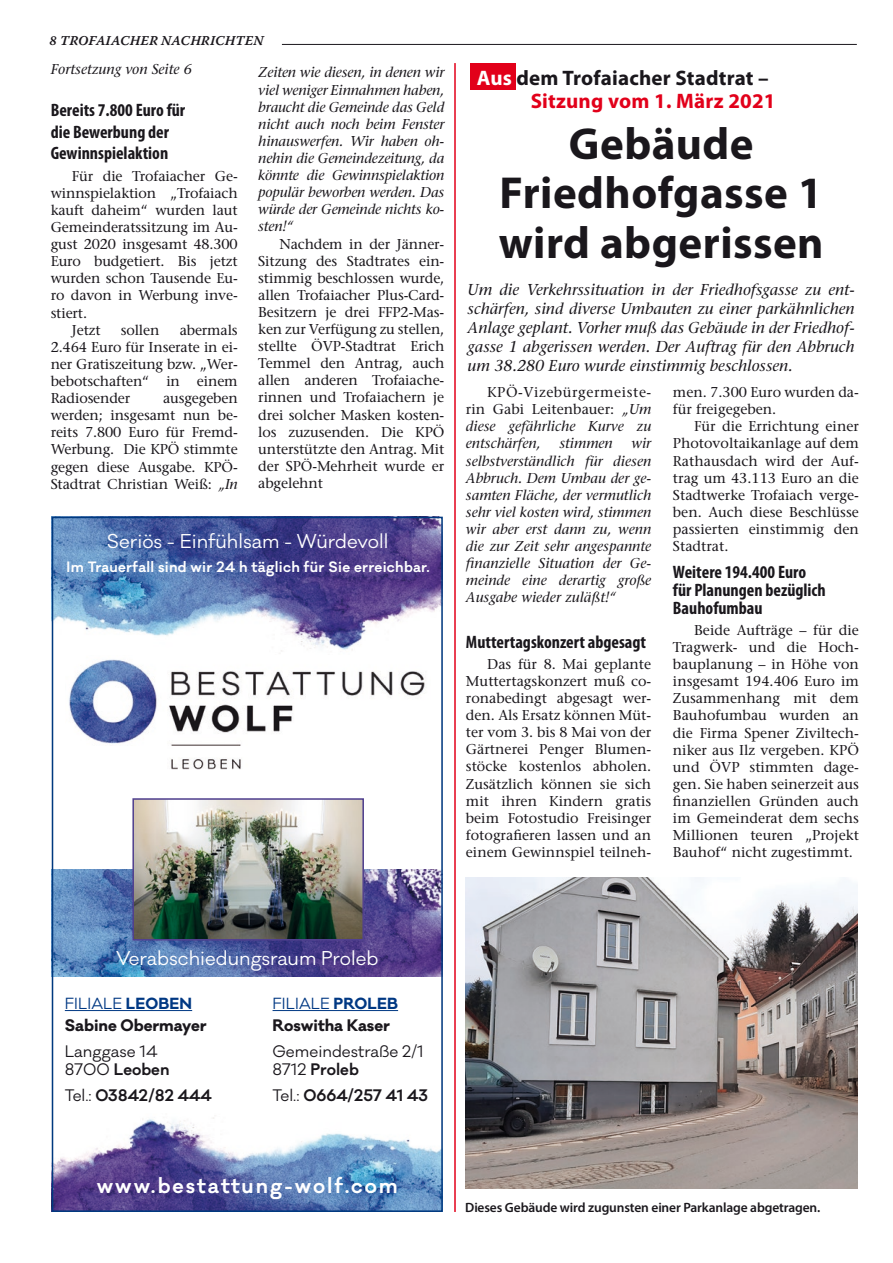
<style>
.page{position:relative;width:893px;height:1263px;background:#fff}
.page>*{position:absolute;margin:0;border:0;box-sizing:border-box;transform-origin:0 0}
.Titel_2{font:700 45px/49.5px "Myriad Pro";letter-spacing:.01em;color:#1a171c;text-align:center}
.Titel_2-2{font:700 21px/23.1px "Myriad Pro";letter-spacing:.01em;color:#1a171c}
.t1{font:600 19.95px "Galano Classic";letter-spacing:.1em;color:#fff}
.t2{font:18.45px "Galano Classic";color:#fff}
.zwitit{font:700 condensed 18px/21.6px "Myriad Pro";color:#1a171c}
.vorspann{font:italic 15.75px/18.9px "Stone Serif";color:#1a171c;text-align:justify}
.t3{font:600 15.3px/25.8px "Galano Classic";color:#1a171c}
.t4{font:15.3px/25.8px "Galano Classic";color:#1a171c}
.t5{font:700 15.3px/25.8px "Galano Classic";color:#1a171c}
.t6{font:14.85px "Galano Classic";letter-spacing:.01em;color:#003883}
.swt-twxt{font:14.25px/17.1px "Stone Serif";color:#1a171c;text-align:justify}
.swt-twxt-2{font:italic 14.25px/17.1px "Stone Serif";color:#1a171c;text-align:justify}
.t7{font:600 13.8px "Galano Classic";letter-spacing:.02em;color:#fff}
.Bildtext{font:600 13.5px "Myriad Pro";letter-spacing:-.01em;color:#1a171c}
.t8{font:13.5px "Warnock Pro Semibold It Capt";letter-spacing:.01em;color:#1a171c}
.s1{font-style:italic}
.s2{color:#fff}
.s3{color:#e2001a}
.s4{font-weight:700}
.s5{font-weight:400}
</style>
<div class="page">
<hr style="left:282px;top:44px;width:575px;height:1px;background:#1a171c">
<img style="left:55px;top:869px;width:385px;height:107px">
<img style="left:55px;top:1117px;width:385px;height:92px">
<img style="left:55px;top:520px;width:385px;height:131px">
<img style="left:69px;top:659px;width:356px;height:111px">
<div style="left:52px;top:517px;width:391px;height:695px;border:2px solid #00397f"></div>
<img style="left:135px;top:801px;width:226px;height:136px">
<div style="left:132px;top:798px;width:232px;height:142px;border:2px solid #51418f"></div>
<hr style="left:273px;top:1010px;width:125px;height:1px;background:#003883">
<hr style="left:65px;top:1010px;width:127px;height:1px;background:#003883">
<div style="left:470px;top:63px;width:45px;height:27px;background:#e2001a"></div>
<img style="left:466px;top:877px;width:391px;height:311px">
<hr style="left:454px;top:63px;width:2px;height:1149px;background:#e2001a">
<p class="t8" style="left:50px;top:32px;width:215px">8 TROFAIACHER NACHRICHTEN</p>
<p class="swt-twxt-2" style="left:51px;top:61px;width:143px">Fortsetzung von Seite 6</p>
<p class="zwitit" style="left:51px;top:99px;width:136px">Bereits 7.800 Euro für die Bewerbung der<br>Gewinnspielaktion</p>
<p class="swt-twxt" style="left:51px;top:167px;width:189px;text-indent:21px">Für die Trofaiacher Ge&shy;winnspielaktion „Trofaiach kauft daheim“ wurden laut Gemeinderatssitzung im Au&shy;gust 2020 insgesamt 48.300<br>Euro budgetiert. Bis jetzt wurden schon Tausende Eu&shy;ro davon in Werbung inve&shy;stiert.</p>
<p class="swt-twxt" style="left:72px;top:321px;width:30px">Jetzt</p>
<p class="swt-twxt" style="left:121px;top:321px;width:40px">sollen</p>
<p class="swt-twxt" style="left:51px;top:321px;width:189px;text-indent:129px">abermals 2.464 Euro für Inserate in ei&shy;ner Gratiszeitung bzw. „Wer&shy;bebotschaften“ in einem Radiosender</p>
<p class="swt-twxt" style="left:51px;top:389px;width:189px;text-indent:112px">ausgegeben werden; insgesamt nun be&shy;reits 7.800 Euro für Fremd-Werbung. Die KPÖ stimmte gegen diese Ausgabe. KPÖ-Stadtrat Christian Weiß: <span class="s1">„In</span></p>
<p class="swt-twxt-2" style="left:258px;top:64px;width:188px">Zeiten wie diesen, in denen wir viel weniger Einnahmen haben, braucht die Gemeinde das Geld nicht auch noch beim Fenster hinauswerfen. Wir haben oh&shy;nehin die Gemeindezeitung, da könnte die Gewinnspielaktion populär beworben werden. Das würde der Gemeinde nichts ko&shy;sten!“</p>
<p class="swt-twxt" style="left:258px;top:235px;width:188px;text-indent:21px">Nachdem in der Jänner-Sitzung des Stadtrates ein&shy;stimmig beschlossen wurde, allen Trofaiacher Plus-Card-Besitzern je drei FFP2-Mas&shy;ken zur Verfügung zu stellen, stellte ÖVP-Stadtrat Erich Temmel den Antrag, auch allen anderen Trofaiache&shy;rinnen und Trofaiachern je drei solcher Masken kosten&shy;los zuzusenden. Die KPÖ unterstützte den Antrag. Mit der SPÖ-Mehrheit wurde er abgelehnt</p>
<p class="t2" style="left:107px;top:529px;width:283px">Seriös - Einfühlsam - Würdevoll</p>
<p class="t7" style="left:67px;top:557px;width:365px">Im Trauerfall sind wir 24 h täglich für Sie erreichbar.</p>
<p class="Titel_2-2" style="left:531px;top:66px;width:246px;text-indent:-54px"><span class="s2">Aus</span> dem Trofaiacher Stadtrat –<br><span class="s3">Sitzung vom 1. März 2021</span></p>
<p class="Titel_2" style="left:499px;top:118px;width:326px">Gebäude<br>Friedhofgasse 1 wird abgerissen</p>
<p class="vorspann" style="left:468px;top:280px;width:388px">Um die Verkehrssituation in der Friedhofsgasse zu ent&shy;schärfen, sind diverse Umbauten zu einer parkähnlichen Anlage geplant. Vorher muß das Gebäude in der Friedhof&shy;gasse 1 abgerissen werden. Der Auftrag für den Abbruch um 38.280 Euro wurde einstimmig beschlossen.</p>
<p class="swt-twxt" style="left:673px;top:384px;width:188px">men. 7.300 Euro wurden da&shy;für freigegeben.</p>
<p class="swt-twxt" style="left:673px;top:418px;width:188px;text-indent:21px">Für die Errichtung einer Photovoltaikanlage auf dem Rathausdach wird der Auf&shy;trag um 43.113 Euro an die Stadtwerke Trofaiach verge&shy;ben. Auch diese Beschlüsse passierten einstimmig den Stadtrat.</p>
<p class="zwitit" style="left:673px;top:562px;width:154px;line-height:18px">Weitere 194.400 Euro für Planungen bezüglich<br>Bauhofumbau</p>
<p class="swt-twxt" style="left:673px;top:621px;width:188px;text-indent:21px">Beide Aufträge – für die Tragwerk- und die Hoch&shy;bauplanung – in Höhe von insgesamt 194.406 Euro im Zusammenhang mit dem Bauhofumbau wurden an die Firma Spener Ziviltech&shy;niker aus Ilz vergeben. KPÖ und ÖVP stimmten dage&shy;gen. Sie haben seinerzeit aus finanziellen Gründen auch im Gemeinderat dem sechs Millionen teuren „Projekt Bauhof“ nicht zugestimmt.</p>
<p class="swt-twxt" style="left:466px;top:384px;width:187px;text-indent:21px">KPÖ-Vizebürgermeiste&shy;rin Gabi Leitenbauer: <span class="s1">„Um diese gefährliche Kurve zu entschärfen,</span></p>
<p class="swt-twxt-2" style="left:466px;top:435px;width:187px;text-indent:166px">wir selbstverständlich für diesen Abbruch. Dem Umbau der ge&shy;samten Fläche, der vermutlich sehr viel kosten wird, stimmen wir aber erst dann zu, wenn die zur Zeit sehr angespannte finanzielle Situation der Ge&shy;meinde eine derartig große Ausgabe wieder zuläßt!“</p>
<p class="zwitit" style="left:466px;top:630px;width:182px">Muttertagskonzert abgesagt</p>
<p class="swt-twxt" style="left:466px;top:655px;width:187px;text-indent:21px">Das für 8. Mai geplante Muttertagskonzert muß co&shy;ronabedingt abgesagt wer&shy;den. Als Ersatz können Müt&shy;ter vom 3. bis 8 Mai von der Gärtnerei Penger Blumen&shy;stöcke kostenlos abholen.<br>Zusätzlich können sie sich mit ihren Kindern gratis beim Fotostudio Freisinger fotografieren lassen und an einem Gewinnspiel teilneh-</p>
<p class="swt-twxt-2" style="left:559px;top:435px;width:55px">stimmen</p>
<p class="t2" style="left:116px;top:946px;width:264px">Verabschiedungsraum Proleb</p>
<p class="t6" style="left:65px;top:994px;width:129px">FILIALE <span class="s4">LEOBEN</span></p>
<p class="t6" style="left:273px;top:994px;width:127px">FILIALE <span class="s4">PROLEB</span></p>
<p class="t5" style="left:65px;top:1013px;width:143px">Sabine Obermayer<br><span class="s5">Langgase 14</span></p>
<p class="t3" style="left:65px;top:1057px;width:148px"><span class="s5">8700</span> Leoben<br><span class="s5">Tel.:</span> 03842/82 444</p>
<p class="t4" style="left:272px;top:1013px;width:153px"><span class="s4">Roswitha Kaser<br></span>Gemeindestraße 2/1</p>
<p class="t3" style="left:272px;top:1057px;width:157px"><span class="s5">8712</span> Proleb<br><span class="s5">Tel.:</span> 0664/257 41 43</p>
<p class="t1" style="left:97px;top:1172px;width:303px">www.bestattung-wolf.com</p>
<p class="Bildtext" style="left:465px;top:1198px;width:357px">Dieses Gebäude wird zugunsten einer Parkanlage abgetragen.</p>
</div>
